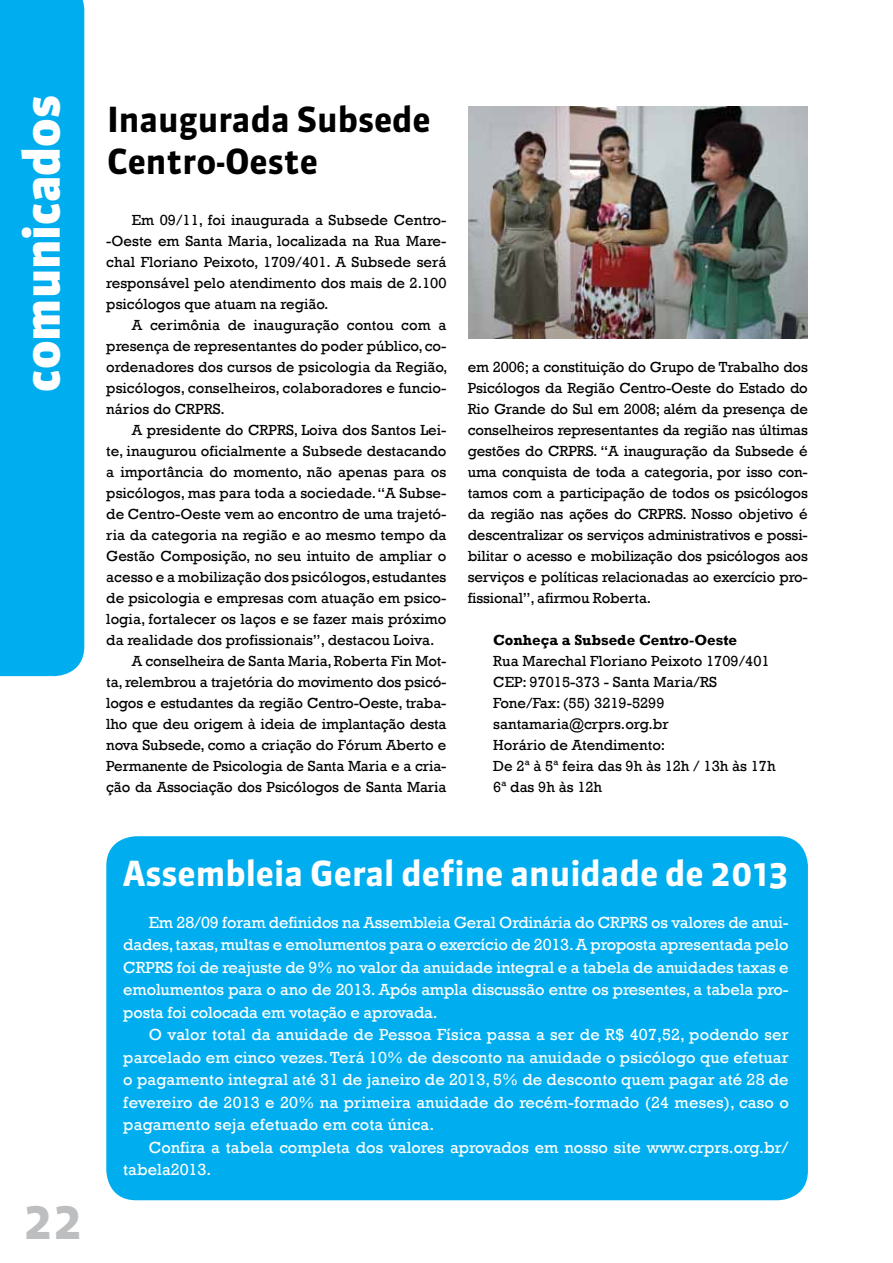
<style>
.page{position:relative;width:893px;height:1263px;background:#fff}
.page>*{position:absolute;margin:0;border:0;box-sizing:border-box;transform-origin:0 0}
.t1{font:900 49.5px "Sanuk";color:#fff}
.t2{font:700 49.5px "Sanuk";color:#bcbec0}
.t3{font:700 34.5px "Sanuk";color:#fff}
.t4{font:700 34.5px/41.4px "Sanuk";color:#000}
.t5{font:16.5px/22.5px "Rockwell";color:#fff;text-align:justify}
.t6{font:15px/21px "Rockwell";color:#000;text-align:justify}
.t7{font:700 15px "Rockwell";color:#000}
</style>
<div class="page">
<div style="left:0;top:0;width:84px;height:676px;background:#00aeef"></div>
<div style="left:106px;top:836px;width:702px;height:364px;background:#00aeef;border-radius:30px"></div>
<img style="left:468px;top:106px;width:340px;height:233px">
<h1 class="t1" style="left:11px;top:392px;width:298px;rotate:-90deg">comunicados</h1>
<h2 class="t4" style="left:107px;top:99px;width:325px">Inaugurada Subsede<br>Centro-Oeste</h2>
<p class="t6" style="left:106px;top:210px;width:342px;text-indent:26px">Em 09/11, foi inaugurada a Subsede Centro--Oeste em Santa Maria, localizada na Rua Mare&shy;chal Floriano Peixoto, 1709/401. A Subsede será responsável pelo atendimento dos mais de 2.100 psicólogos que atuam na região.</p>
<p class="t6" style="left:106px;top:315px;width:343px;text-indent:26px">A cerimônia de inauguração contou com a presença de representantes do poder público, co&shy;ordenadores dos cursos de psicologia da Região, psicólogos, conselheiros, colaboradores e funcio&shy;nários do CRPRS.</p>
<p class="t6" style="left:132px;top:420px;width:316px">A presidente do CRPRS, Loiva dos Santos Lei-</p>
<p class="t6" style="left:106px;top:441px;width:342px">te, inaugurou oficialmente a Subsede destacando</p>
<p class="t6" style="left:106px;top:462px;width:342px">a importância do momento, não apenas para os</p>
<p class="t6" style="left:106px;top:483px;width:342px">psicólogos, mas para toda a sociedade. “A Subse-</p>
<p class="t6" style="left:106px;top:504px;width:342px">de Centro-Oeste vem ao encontro de uma trajetó-</p>
<p class="t6" style="left:106px;top:525px;width:342px">ria da categoria na região e ao mesmo tempo da</p>
<p class="t6" style="left:106px;top:546px;width:342px">Gestão Composição, no seu intuito de ampliar o</p>
<p class="t6" style="left:106px;top:567px;width:342px">acesso e a mobilização dos psicólogos, estudantes</p>
<p class="t6" style="left:106px;top:588px;width:342px">de psicologia e empresas com atuação em psico-</p>
<p class="t6" style="left:106px;top:609px;width:342px">logia, fortalecer os laços e se fazer mais próximo</p>
<p class="t6" style="left:106px;top:630px;width:330px">da realidade dos profissionais”, destacou Loiva.</p>
<p class="t6" style="left:132px;top:651px;width:316px">A conselheira de Santa Maria, Roberta Fin Mot-</p>
<p class="t6" style="left:106px;top:672px;width:342px">ta, relembrou a trajetória do movimento dos psicó-</p>
<p class="t6" style="left:106px;top:693px;width:342px">logos e estudantes da região Centro-Oeste, traba-</p>
<p class="t6" style="left:106px;top:714px;width:342px">lho que deu origem à ideia de implantação desta</p>
<p class="t6" style="left:106px;top:735px;width:342px">nova Subsede, como a criação do Fórum Aberto e</p>
<p class="t6" style="left:106px;top:756px;width:342px">Permanente de Psicologia de Santa Maria e a cria-</p>
<p class="t6" style="left:106px;top:777px;width:342px">ção da Associação dos Psicólogos de Santa Maria</p>
<p class="t6" style="left:468px;top:357px;width:342px">em 2006; a constituição do Grupo de Trabalho dos Psicólogos da Região Centro-Oeste do Estado do Rio Grande do Sul em 2008; além da presença de conselheiros representantes da região nas últimas gestões do CRPRS. “A inauguração da Subsede é uma conquista de toda a categoria, por isso con&shy;tamos com a participação de todos os psicólogos da região nas ações do CRPRS. Nosso objetivo é descentralizar os serviços administrativos e possi&shy;bilitar o acesso e mobilização dos psicólogos aos serviços e políticas relacionadas ao exercício pro&shy;fissional”, afirmou Roberta.</p>
<p class="t7" style="left:493px;top:631px;width:245px">Conheça a Subsede Centro-Oeste</p>
<p class="t6" style="left:493px;top:651px;width:284px;text-align:left">Rua Marechal Floriano Peixoto 1709/401<br>CEP: 97015-373 - Santa Maria/RS<br>Fone/Fax: (55) 3219-5299 santamaria@crprs.org.br<br>Horário de Atendimento:<br>De 2ª à 5ª feira das 9h às 12h / 13h às 17h<br>6ª das 9h às 12h</p>
<h2 class="t3" style="left:123px;top:852px;width:667px">Assembleia Geral define anuidade de 2013</h2>
<h1 class="t2" style="left:24px;top:1190px;width:61px">22</h1>
<p class="t5" style="left:123px;top:911px;width:667px;text-indent:26px">Em 28/09 foram definidos na Assembleia Geral Ordinária do CRPRS os valores de anui&shy;dades, taxas, multas e emolumentos para o exercício de 2013. A proposta apresentada pelo CRPRS foi de reajuste de 9% no valor da anuidade integral e a tabela de anuidades taxas e emolumentos para o ano de 2013. Após ampla discussão entre os presentes, a tabela pro&shy;posta foi colocada em votação e aprovada.</p>
<p class="t5" style="left:123px;top:1024px;width:667px;text-indent:26px">O valor total da anuidade de Pessoa Física passa a ser de R$ 407,52, podendo ser parcelado em cinco vezes. Terá 10% de desconto na anuidade o psicólogo que efetuar o pagamento integral até 31 de janeiro de 2013, 5% de desconto quem pagar até 28 de fevereiro de 2013 e 20% na primeira anuidade do recém-formado (24 meses), caso o pagamento seja efetuado em cota única.</p>
<p class="t5" style="left:123px;top:1136px;width:667px;text-indent:26px">Confira a tabela completa dos valores aprovados em nosso site www.crprs.org.br/ tabela2013.</p>
</div>
